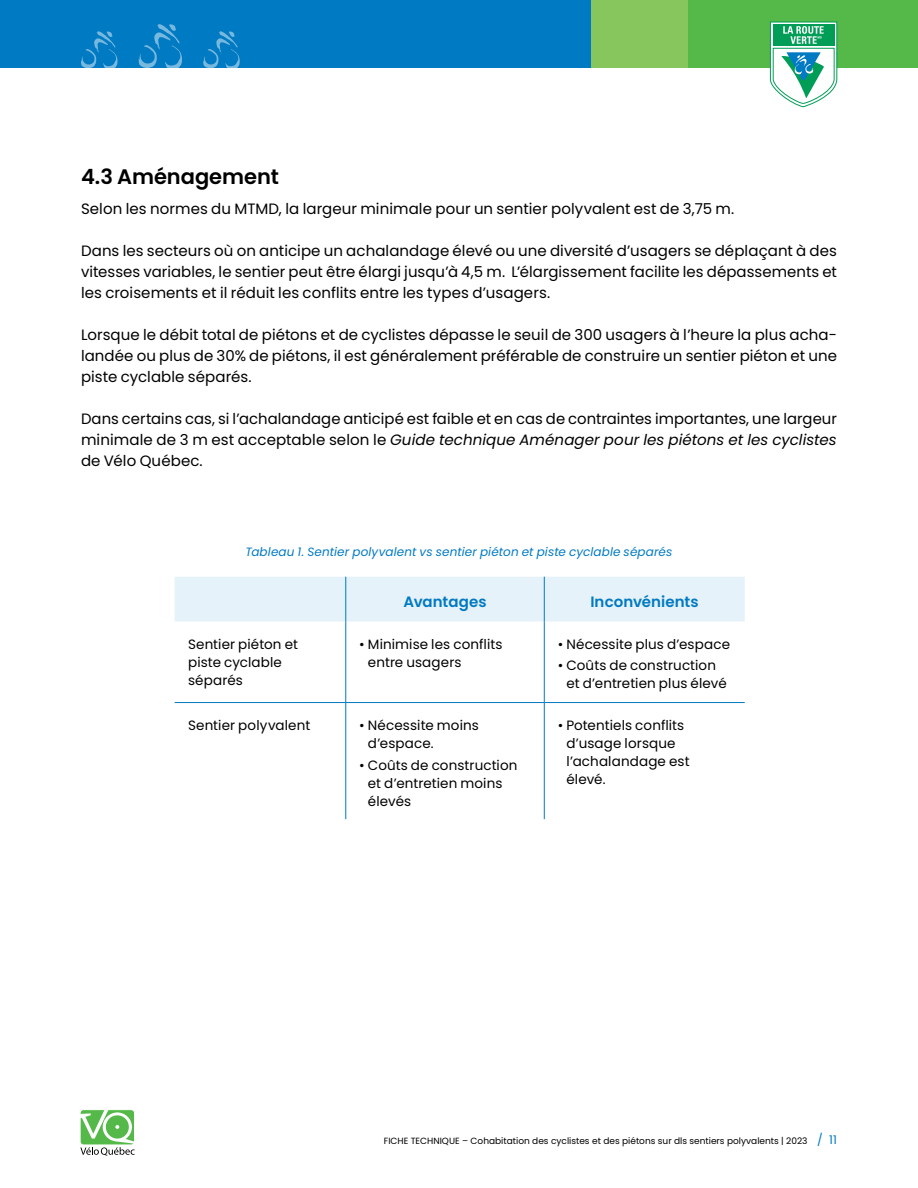
<style>
.page{position:relative;width:918px;height:1188px;background:#fff}
.page>*{position:absolute;margin:0;border:0;box-sizing:border-box;transform-origin:0 0}
.t1{font:600 21px "Poppins";color:#000}
.t2{font:15px/21px "Poppins";letter-spacing:.005em;color:#000;text-align:justify}
.t3{font:600 15px "Poppins";letter-spacing:.005em;color:#007ac2}
.t4{font:13.5px/18px "Poppins";letter-spacing:.01em;color:#000}
.t5{font:italic 12px "Poppins";letter-spacing:.01em;color:#007ac2}
.t6{font:9px "Poppins";color:#000}
.s1{font-style:italic}
.s2{font-size:12px;color:#007ac2}
</style>
<div class="page">
<div style="left:0;top:0;width:591px;height:68px;background:#007ac2"></div>
<div style="left:591px;top:0;width:97px;height:68px;background:#87c65d"></div>
<div style="left:688px;top:0;width:230px;height:68px;background:#54b948"></div>
<div style="left:80px;top:1109px;width:55px;height:36px;border:1px solid #fff;border-radius:3px"></div>
<svg style="left:80px;top:1110px;width:55px;height:46px"></svg>
<div style="left:175px;top:577px;width:570px;height:45px;background:#e6f2f9"></div>
<hr style="left:346px;top:577px;width:1px;height:45px;background:#007ac2">
<hr style="left:544px;top:577px;width:1px;height:45px;background:#007ac2">
<hr style="left:346px;top:622px;width:1px;height:80px;background:#007ac2">
<hr style="left:544px;top:622px;width:1px;height:80px;background:#007ac2">
<hr style="left:175px;top:702px;width:171px;height:1px;background:#007ac2">
<hr style="left:346px;top:702px;width:198px;height:1px;background:#007ac2">
<hr style="left:346px;top:703px;width:1px;height:116px;background:#007ac2">
<hr style="left:544px;top:702px;width:201px;height:1px;background:#007ac2">
<hr style="left:544px;top:703px;width:1px;height:116px;background:#007ac2">
<svg style="left:770px;top:22px;width:67px;height:85px"></svg>
<svg style="left:81px;top:31px;width:37px;height:37px"></svg>
<svg style="left:139px;top:24px;width:43px;height:44px"></svg>
<svg style="left:203px;top:31px;width:37px;height:37px"></svg>
<h1 class="t1" style="left:81px;top:165px;width:199px">4.3 Aménagement</h1>
<p class="t2" style="left:81px;top:198px;width:655px">Selon les normes du MTMD, la largeur minimale pour un sentier polyvalent est de 3,75 m.</p>
<p class="t2" style="left:81px;top:240px;width:758px">Dans les secteurs où on anticipe un achalandage élevé ou une diversité d’usagers se déplaçant à des vitesses variables, le sentier peut être élargi jusqu’à 4,5 m. L’élargissement facilite les dépassements et les croisements et il réduit les conflits entre les types d’usagers.</p>
<p class="t2" style="left:81px;top:324px;width:758px">Lorsque le débit total de piétons et de cyclistes dépasse le seuil de 300 usagers à l’heure la plus acha&shy;landée ou plus de 30% de piétons, il est généralement préférable de construire un sentier piéton et une piste cyclable séparés.</p>
<p class="t2" style="left:81px;top:408px;width:757px">Dans certains cas, si l’achalandage anticipé est faible et en cas de contraintes importantes, une largeur minimale de 3 m est acceptable selon le <span class="s1">Guide technique Aménager pour les piétons et les cyclistes </span>de Vélo Québec.</p>
<p class="t5" style="left:245px;top:545px;width:429px">Tableau 1. Sentier polyvalent vs sentier piéton et piste cyclable séparés</p>
<p class="t3" style="left:403px;top:593px;width:85px">Avantages</p>
<p class="t3" style="left:590px;top:593px;width:110px">Inconvénients</p>
<p class="t4" style="left:188px;top:635px;width:111px">Sentier piéton et piste cyclable séparés</p>
<p class="t4" style="left:368px;top:635px;width:136px;text-indent:-9px">• Minimise les conflits entre usagers</p>
<p class="t4" style="left:558px;top:635px;width:174px">• Nécessite plus d’espace</p>
<p class="t4" style="left:566px;top:657px;width:162px;text-indent:-9px">• Coûts de construction et d’entretien plus élevé</p>
<p class="t4" style="left:188px;top:717px;width:124px">Sentier polyvalent</p>
<p class="t4" style="left:368px;top:717px;width:113px;text-indent:-9px">• Nécessite moins d’espace.</p>
<p class="t4" style="left:368px;top:756px;width:151px;text-indent:-9px">• Coûts de construction et d’entretien moins élevés</p>
<p class="t4" style="left:566px;top:717px;width:125px;text-indent:-9px">• Potentiels conflits d’usage lorsque l’achalandage est élevé.</p>
<p class="t6" style="left:384px;top:1136px;width:455px">FICHE TECHNIQUE – Cohabitation des cyclistes et des piétons sur dls sentiers polyvalents | 2023 <span class="s2">/ 11</span></p>
</div>
